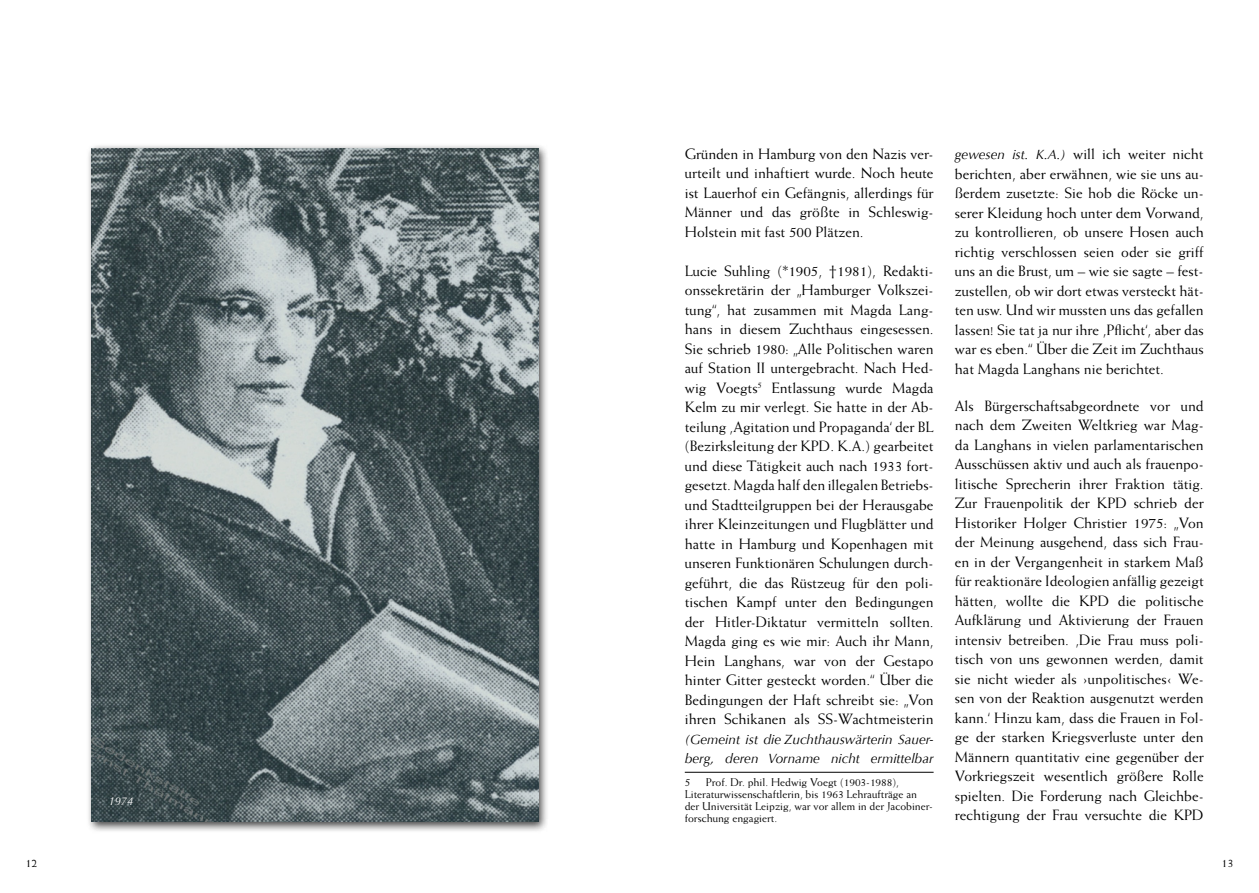
<style>
.page{position:relative;width:1259px;height:893px;background:#fff}
.page>*{position:absolute;margin:0;border:0;box-sizing:border-box;transform-origin:0 0}
.t1{font:15px/19.5px "Weiss Std";color:#000;text-align:justify}
.t2{font:italic 13.5px/19.5px "Optima";color:#000}
.t3{font:12px "Weiss Std";color:#000}
.t4{font:11.25px/12px "Weiss Std";color:#000}
.t5{font:italic 11.25px "Optima";color:#fff}
.s1{font-family:"Optima";font-style:italic;font-size:13.5px}
</style>
<div class="page">
<hr style="left:685px;top:772px;width:248px;height:1px;background:#000">
<div style="left:86px;top:143px;width:469px;height:696px;background:#000;opacity:.75"></div>
<img style="left:91px;top:148px;width:447px;height:674px">
<p class="t5" style="left:108px;top:794px;width:27px">1974</p>
<p class="t1" style="left:685px;top:144px;width:250px">Gründen in Hamburg von den Nazis ver&shy;urteilt und inhaftiert wurde. Noch heute ist Lauerhof ein Gefängnis, allerdings für Männer und das größte in Schleswig-Holstein mit fast 500 Plätzen.</p>
<p class="t1" style="left:685px;top:261px;width:250px">Lucie Suhling (*1905, †1981), Redakti&shy;onssekretärin der „Hamburger Volkszei&shy;tung“, hat zusammen mit Magda Lang&shy;hans in diesem Zuchthaus eingesessen.<br>Sie schrieb 1980: „Alle Politischen waren auf Station II untergebracht. Nach Hed&shy;wig Voegts<sup>5</sup> Entlassung wurde Magda Kelm zu mir verlegt. Sie hatte in der Ab&shy;teilung ,Agitation und Propaganda‘ der BL (Bezirksleitung der KPD. K.A.) gearbeitet und diese Tätigkeit auch nach 1933 fort&shy;gesetzt. Magda half den illegalen Betriebs&shy;und Stadtteilgruppen bei der Herausgabe ihrer Kleinzeitungen und Flugblätter und hatte in Hamburg und Kopenhagen mit unseren Funktionären Schulungen durch&shy;geführt, die das Rüstzeug für den poli&shy;tischen Kampf unter den Bedingungen der Hitler-Diktatur vermitteln sollten.<br>Magda ging es wie mir: Auch ihr Mann, Hein Langhans, war von der Gestapo hinter Gitter gesteckt worden.“ Über die Bedingungen der Haft schreibt sie: „Von ihren Schikanen als SS-Wachtmeisterin</p>
<p class="t2" style="left:685px;top:729px;width:250px">(Gemeint ist die Zuchthauswärterin Sauer&shy;berg, deren Vorname nicht ermittelbar</p>
<p class="t4" style="left:685px;top:776px;width:7px">5</p>
<p class="t4" style="left:685px;top:776px;width:249px;text-indent:21px">Prof. Dr. phil. Hedwig Voegt (1903-1988), Literaturwissenschaftlerin, bis 1963 Lehraufträge an der Universität Leipzig, war vor allem in der Jacobiner&shy;forschung engagiert.</p>
<p class="t1" style="left:955px;top:144px;width:250px"><span class="s1">gewesen ist. K.A.)</span> will ich weiter nicht berichten, aber erwähnen, wie sie uns au&shy;ßerdem zusetzte: Sie hob die Röcke un&shy;serer Kleidung hoch unter dem Vorwand, zu kontrollieren, ob unsere Hosen auch richtig verschlossen seien oder sie griff uns an die Brust, um – wie sie sagte – fest&shy;zustellen, ob wir dort etwas versteckt hät&shy;ten usw. Und wir mussten uns das gefallen lassen! Sie tat ja nur ihre ,Pflicht‘, aber das war es eben.“ Über die Zeit im Zuchthaus hat Magda Langhans nie berichtet.</p>
<p class="t1" style="left:955px;top:396px;width:250px">Als Bürgerschaftsabgeordnete vor und nach dem Zweiten Weltkrieg war Mag&shy;da Langhans in vielen parlamentarischen Ausschüssen aktiv und auch als frauenpo&shy;litische Sprecherin ihrer Fraktion tätig.<br>Zur Frauenpolitik der KPD schrieb der Historiker Holger Christier 1975: „Von der Meinung ausgehend, dass sich Frau&shy;en in der Vergangenheit in starkem Maß für reaktionäre Ideologien anfällig gezeigt hätten, wollte die KPD die politische Aufklärung und Aktivierung der Frauen intensiv betreiben. ,Die Frau muss poli&shy;tisch von uns gewonnen werden, damit sie nicht wieder als ›unpolitisches‹ We&shy;sen von der Reaktion ausgenutzt werden kann.‘ Hinzu kam, dass die Frauen in Fol&shy;ge der starken Kriegsverluste unter den Männern quantitativ eine gegenüber der Vorkriegszeit wesentlich größere Rolle spielten. Die Forderung nach Gleichbe&shy;rechtigung der Frau versuchte die KPD</p>
<p class="t3" style="left:26px;top:856px;width:13px">12</p>
<p class="t3" style="left:1221px;top:856px;width:13px">13</p>
</div>
